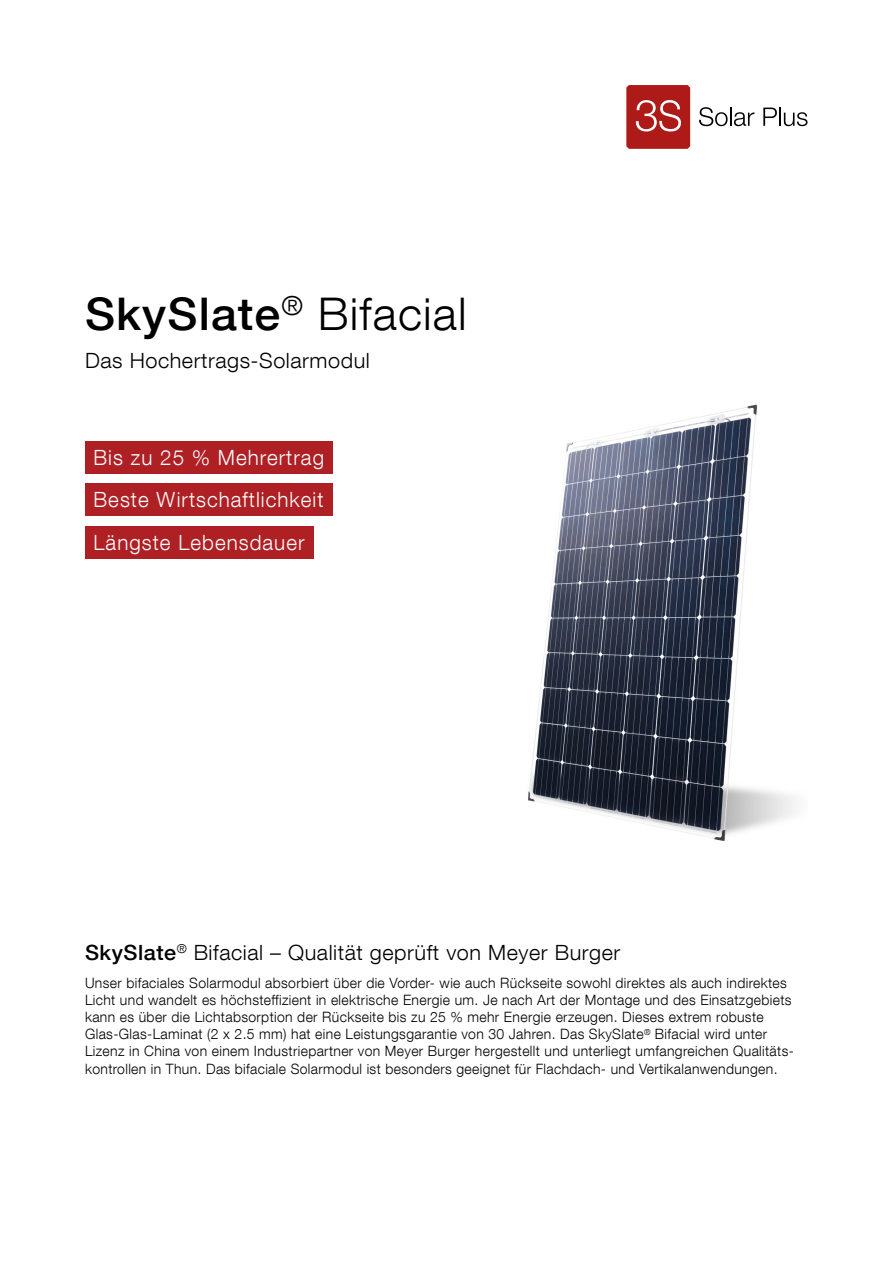
<style>
.page{position:relative;width:893px;height:1263px;background:#fff}
.page>*{position:absolute;margin:0;border:0;box-sizing:border-box;transform-origin:0 0}
.t1{font:500 45px "Helvetica MB 65";letter-spacing:.025em;color:#000}
.t2{font:300 21px "Helvetica MB 45";letter-spacing:.025em;color:#000}
.t3{font:300 21px/42.5px "Helvetica MB 45";letter-spacing:.05em;color:#fff;text-align:justify}
.t4{font:300 14.25px/17.1px "Helvetica MB 45";letter-spacing:.025em;color:#000}
.s1{font-family:"Helvetica MB 45";font-weight:300}
.s2{font-family:"Helvetica MB 65";font-weight:500}
</style>
<div class="page">
<img style="left:528px;top:404px;width:268px;height:437px">
<div style="left:85px;top:441px;width:248px;height:32px;background:#ae2024"></div>
<div style="left:85px;top:483px;width:247px;height:32px;background:#ae2024"></div>
<div style="left:85px;top:526px;width:228px;height:32px;background:#ae2024"></div>
<svg style="left:626px;top:85px;width:64px;height:64px;background:#b63331"></svg>
<svg style="left:699px;top:107px;width:55px;height:19px"></svg>
<svg style="left:763px;top:108px;width:44px;height:18px"></svg>
<h1 class="t1" style="left:85px;top:286px;width:383px">SkySlate<sup>®</sup> <span class="s1">Bifacial</span></h1>
<h2 class="t2" style="left:85px;top:347px;width:286px">Das Hochertrags-Solarmodul</h2>
<h2 class="t3" style="left:94px;top:435px;width:232px">Bis zu 25 % Mehrertrag Beste Wirtschaftlichkeit Längste Lebensdauer</h2>
<h2 class="t2" style="left:85px;top:939px;width:537px"><span class="s2">SkySlate</span><sup>®</sup> Bifacial – Qualität geprüft von Meyer Burger</h2>
<p class="t4" style="left:85px;top:974px;width:710px">Unser bifaciales Solarmodul absorbiert über die Vorder- wie auch Rückseite sowohl direktes als auch indirektes Licht und wandelt es höchsteffizient in elektrische Energie um. Je nach Art der Montage und des Einsatzgebiets kann es über die Lichtabsorption der Rückseite bis zu 25 % mehr Energie erzeugen. Dieses extrem robuste Glas-Glas-Laminat (2 x 2.5 mm) hat eine Leistungsgarantie von 30 Jahren. Das SkySlate<sup>®</sup> Bifacial wird unter Lizenz in China von einem Industriepartner von Meyer Burger hergestellt und unterliegt umfangreichen Qualitäts&shy;kontrollen in Thun. Das bifaciale Solarmodul ist besonders geeignet für Flachdach- und Vertikalanwendungen.</p>
</div>
